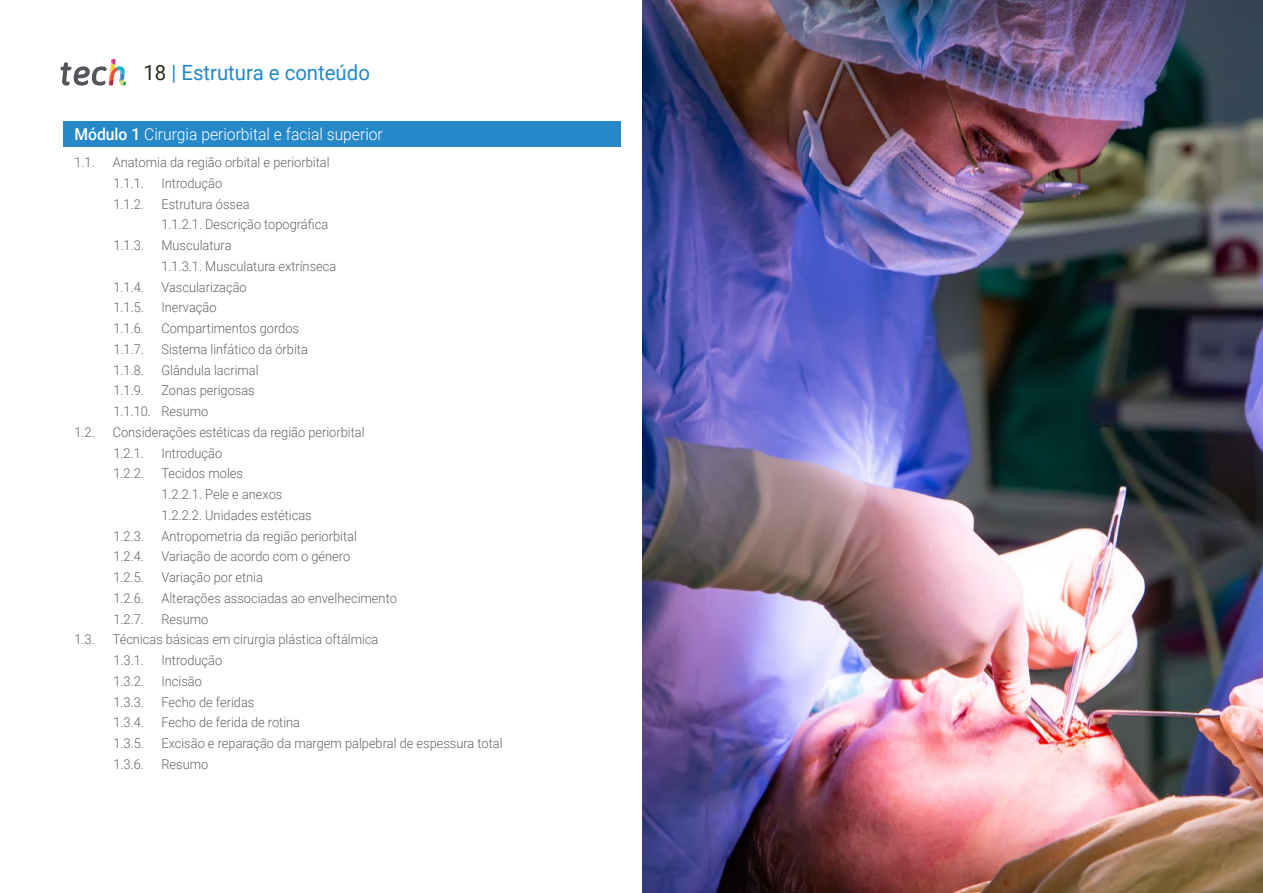
<style>
.page{position:relative;width:1263px;height:893px;background:#fff}
.page>*{position:absolute;margin:0;border:0;box-sizing:border-box;transform-origin:0 0}
.t1{font:21px "Roboto";color:#2488c9}
.t2{font:300 16.5px "Roboto";color:#fff;scale:.95 1}
.t3{font:300 13.5px/20.7px "Roboto";color:#61646a;scale:.95 1}
.s1{color:#312e20}
.s2{font-weight:500}
</style>
<div class="page">
<div style="left:63px;top:121px;width:558px;height:25px;background:#2488c9"></div>
<img style="left:642px;top:0;width:621px;height:893px">
<svg style="left:61px;top:59px;width:65px;height:27px"></svg>
<h1 class="t1" style="left:144px;top:57px;width:228px"><span class="s1">18</span> | Estrutura e conteúdo</h1>
<p class="t2" style="left:74px;top:123px;width:326px"><span class="s2">Módulo 1</span> Cirurgia periorbital e facial superior</p>
<p class="t3" style="left:74px;top:151px;width:23px">1.1.</p>
<p class="t3" style="left:113px;top:151px;width:230px">Anatomia da região orbital e periorbital<br>1.1.1.</p>
<p class="t3" style="left:161px;top:172px;width:65px">Introdução</p>
<p class="t3" style="left:113px;top:193px;width:34px">1.1.2.</p>
<p class="t3" style="left:161px;top:193px;width:177px">Estrutura óssea<br>1.1.2.1. Descrição topográfica</p>
<p class="t3" style="left:113px;top:234px;width:34px">1.1.3.</p>
<p class="t3" style="left:161px;top:234px;width:186px">Musculatura<br>1.1.3.1. Musculatura extrínseca</p>
<p class="t3" style="left:113px;top:276px;width:34px">1.1.4.</p>
<p class="t3" style="left:161px;top:276px;width:91px">Vascularização</p>
<p class="t3" style="left:113px;top:297px;width:34px">1.1.5.</p>
<p class="t3" style="left:161px;top:297px;width:60px">Inervação</p>
<p class="t3" style="left:113px;top:317px;width:34px">1.1.6.</p>
<p class="t3" style="left:161px;top:317px;width:146px">Compartimentos gordos</p>
<p class="t3" style="left:113px;top:338px;width:34px">1.1.7.</p>
<p class="t3" style="left:161px;top:338px;width:156px">Sistema linfático da órbita</p>
<p class="t3" style="left:113px;top:359px;width:34px">1.1.8.</p>
<p class="t3" style="left:161px;top:359px;width:104px">Glândula lacrimal</p>
<p class="t3" style="left:113px;top:380px;width:34px">1.1.9.</p>
<p class="t3" style="left:113px;top:380px;width:150px;text-indent:48px">Zonas perigosas<br>1.1.10. Resumo</p>
<p class="t3" style="left:74px;top:421px;width:23px">1.2.</p>
<p class="t3" style="left:113px;top:421px;width:267px">Considerações estéticas da região periorbital<br>1.2.1.</p>
<p class="t3" style="left:161px;top:442px;width:65px">Introdução</p>
<p class="t3" style="left:113px;top:463px;width:34px">1.2.2.</p>
<p class="t3" style="left:161px;top:463px;width:160px">Tecidos moles<br>1.2.2.1. Pele e anexos<br>1.2.2.2. Unidades estéticas</p>
<p class="t3" style="left:113px;top:525px;width:34px">1.2.3.</p>
<p class="t3" style="left:161px;top:525px;width:207px">Antropometria da região periorbital</p>
<p class="t3" style="left:113px;top:546px;width:34px">1.2.4.</p>
<p class="t3" style="left:161px;top:546px;width:200px">Variação de acordo com o género</p>
<p class="t3" style="left:113px;top:566px;width:34px">1.2.5.</p>
<p class="t3" style="left:161px;top:566px;width:108px">Variação por etnia</p>
<p class="t3" style="left:113px;top:587px;width:34px">1.2.6.</p>
<p class="t3" style="left:161px;top:587px;width:249px">Alterações associadas ao envelhecimento</p>
<p class="t3" style="left:113px;top:608px;width:34px">1.2.7.</p>
<p class="t3" style="left:161px;top:608px;width:51px">Resumo</p>
<p class="t3" style="left:74px;top:629px;width:23px">1.3.</p>
<p class="t3" style="left:113px;top:629px;width:281px">Técnicas básicas em cirurgia plástica oftálmica<br>1.3.1.</p>
<p class="t3" style="left:161px;top:649px;width:65px">Introdução</p>
<p class="t3" style="left:113px;top:670px;width:34px">1.3.2.</p>
<p class="t3" style="left:161px;top:670px;width:44px">Incisão</p>
<p class="t3" style="left:113px;top:691px;width:34px">1.3.3.</p>
<p class="t3" style="left:161px;top:691px;width:99px">Fecho de feridas</p>
<p class="t3" style="left:113px;top:712px;width:34px">1.3.4.</p>
<p class="t3" style="left:161px;top:712px;width:148px">Fecho de ferida de rotina</p>
<p class="t3" style="left:113px;top:732px;width:34px">1.3.5.</p>
<p class="t3" style="left:161px;top:732px;width:361px">Excisão e reparação da margem palpebral de espessura total</p>
<p class="t3" style="left:113px;top:753px;width:34px">1.3.6.</p>
<p class="t3" style="left:161px;top:753px;width:51px">Resumo</p>
</div>
